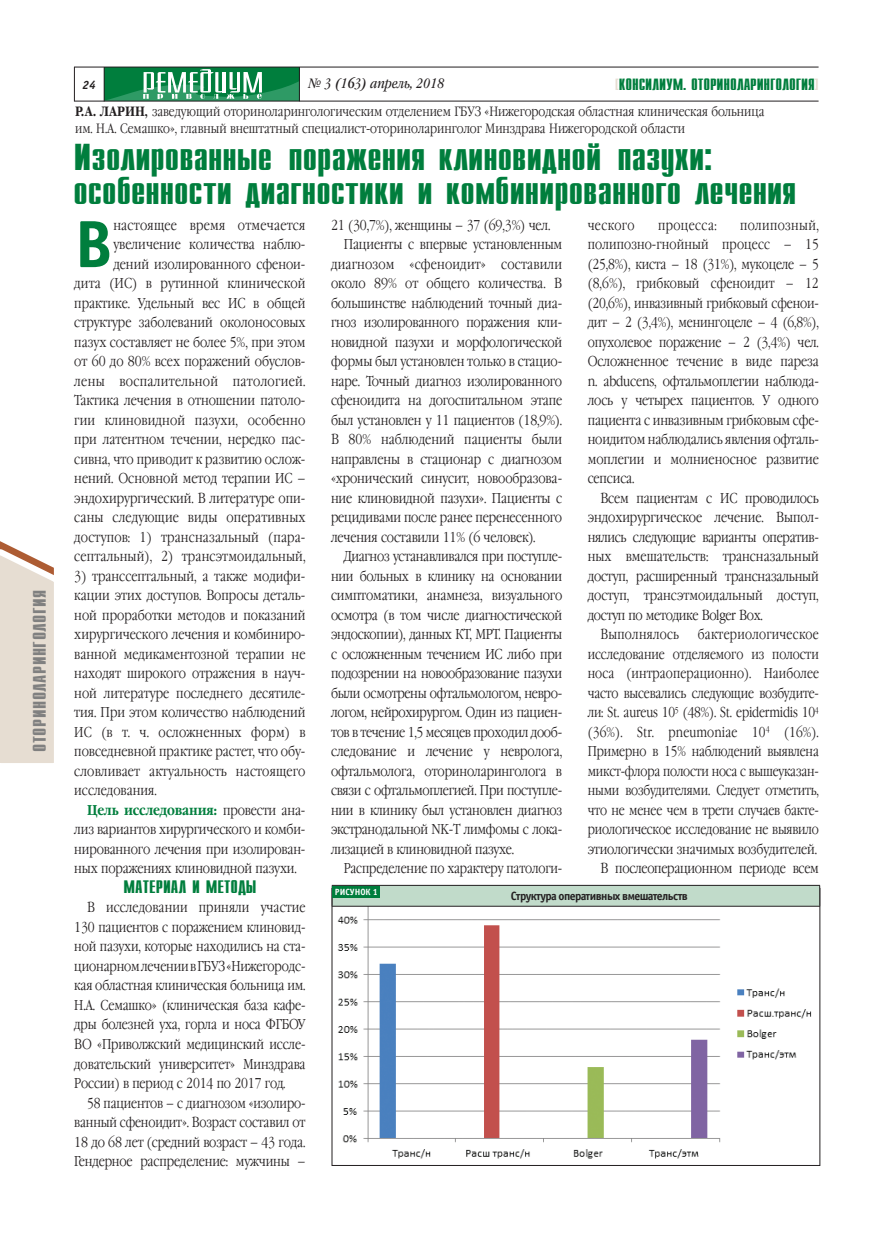
<style>
.page{position:relative;width:893px;height:1255px;background:#fff}
.page>*{position:absolute;margin:0;border:0;box-sizing:border-box;transform-origin:0 0}
.Text_new{font:700 66.9px "Officina Sans C";color:#007e3d}
.Zagolovok_1{font:700 31.05px/34.5px "Compact";color:#007e3d;scale:1.11 1}
.Kolontitul_1{font:700 15px "Compact";letter-spacing:.03em;color:#808080;scale:1.1 1}
.Podzagolovok_1{font:700 15px "Compact";color:#007e3d}
.Text_new-2{font:300 14.25px/19.5px "Garamond Narrow C";color:#231f20;text-align:justify}
.Text_new-3{font:300 14.25px "Garamond Narrow C";letter-spacing:-.02em;color:#231f20}
.Text_new-4{font:300 14.25px "Garamond Narrow C";letter-spacing:.03em;color:#231f20}
.Text_new-5{font:300 14.25px "Garamond Narrow C";letter-spacing:.02em;color:#231f20}
.Avtor{font:300 13.5px/16.5px "Garamond Narrow C";color:#231f20}
.Kolontitul_1-2{font:700 13.5px "Compact";letter-spacing:-.01em;color:#007e3d}
.t1{font:italic 13.5px "Garamond Book Narrow C";color:#231f20}
.Tab_new_txt_copy{font:700 12px "Officina Sans C";letter-spacing:-.05em;color:#231f20}
.t2{font:italic 700 12px "Officina Sans C";color:#231f20}
.Table_2{font:700 9px "Officina Sans C";color:#fff}
.s1{color:#e6ddd2}
.s2{font-weight:700}
.s3{font-weight:700;color:#007e3d}
</style>
<div class="page">
<svg style="left:105px;top:68px;width:194px;height:33px;background:#409e6e"></svg>
<hr style="left:74px;top:67px;width:745px;height:1px;background:#231f20">
<hr style="left:74px;top:67px;width:1px;height:34px;background:#231f20">
<hr style="left:104px;top:67px;width:1px;height:34px;background:#231f20">
<hr style="left:74px;top:101px;width:745px;height:1px;background:#231f20">
<hr style="left:299px;top:67px;width:1px;height:34px;background:#231f20">
<img style="left:334px;top:906px;width:484px;height:253px">
<div style="left:332px;top:885px;width:488px;height:21px;background:#c1dbca"></div>
<hr style="left:332px;top:905px;width:488px;height:1px;background:#231f20">
<hr style="left:332px;top:885px;width:488px;height:1px;background:#231f20">
<svg style="left:332px;top:885px;width:1px;height:20px"></svg>
<svg style="left:819px;top:885px;width:1px;height:20px"></svg>
<div style="left:333px;top:885px;width:47px;height:12px;background:#007e3d"></div>
<svg style="left:0;top:541px;width:54px;height:222px;background:#e6dbd0"></svg>
<p class="Kolontitul_1" style="left:30px;top:751px;width:149px;rotate:-90deg">ОТОРИНОЛАРИНГОЛОГИЯ</p>
<p class="t2" style="left:83px;top:78px;width:15px">24</p>
<p class="t1" style="left:309px;top:76px;width:138px">№ 3 (163) апрель, 2018</p>
<p class="Kolontitul_1-2" style="left:615px;top:75px;width:205px"><span class="s1">[</span>КОНСИЛИУМ. ОТОРИНОЛАРИНГОЛОГИЯ<span class="s1">]</span></p>
<p class="Avtor" style="left:75px;top:104px;width:691px"><span class="s2">Р.А. ЛАРИН,</span> заведующий оториноларингологическим отделением ГБУЗ «Нижегородская областная клиническая больница им. Н.А. Семашко», главный внештатный специалист-оториноларинголог Минздрава Нижегородской области</p>
<p class="Zagolovok_1" style="left:74px;top:140px;width:653px">Изолированные поражения клиновидной пазухи: особенности диагностики и комбинированного лечения</p>
<p class="Text_new" style="left:74px;top:207px;width:41px">В</p>
<p class="Text_new-2" style="left:74px;top:215px;width:233px;text-align:right">настоящее время отмечается увеличение количества наблю&shy;дений изолированного сфенои-<br>дита (ИС) в рутинной клинической практике. Удельный вес ИС в общей структуре заболеваний околоносовых пазух составляет не более 5%, при этом от 60 до 80% всех поражений обуслов&shy;лены воспалительной патологией.<br>Тактика лечения в отношении патоло&shy;гии клиновидной пазухи, особенно при латентном течении, нередко пас&shy;сивна, что приводит к развитию ослож&shy;нений. Основной метод терапии ИС – эндохирургический. В литературе опи&shy;саны следующие виды оперативных доступов: 1) трансназальный (пара&shy;септальный), 2) трансэтмоидальный,</p>
<p class="Text_new-2" style="left:74px;top:566px;width:233px">3) транссептальный, а также модифи&shy;кации этих доступов. Вопросы деталь&shy;ной проработки методов и показаний хирургического лечения и комбиниро&shy;ванной медикаментозной терапии не находят широкого отражения в науч&shy;ной литературе последнего десятиле&shy;тия. При этом количество наблюдений ИС (в т. ч. осложненных форм) в повседневной практике растет, что обу&shy;словливает актуальность настоящего исследования.</p>
<p class="Text_new-2" style="left:74px;top:800px;width:233px;text-indent:13px"><span class="s3">Цель исследования:</span> провести ана&shy;лиз вариантов хирургического и комби&shy;нированного лечения при изолирован&shy;ных поражениях клиновидной пазухи.</p>
<p class="Podzagolovok_1" style="left:124px;top:877px;width:134px">МАТЕРИАЛ И МЕТОДЫ</p>
<p class="Text_new-2" style="left:74px;top:898px;width:233px;text-indent:13px">В исследовании приняли участие 130 пациентов с поражением клиновид&shy;ной пазухи, которые находились на ста&shy;ционарном лечении в ГБУЗ «Нижегородс&shy;кая областная клиническая больница им.<br>Н.А. Семашко» (клиническая база кафе&shy;дры болезней уха, горла и носа ФГБОУ ВО «Приволжский медицинский иссле&shy;довательский университет» Минздрава России) в период с 2014 по 2017 год.</p>
<p class="Text_new-2" style="left:74px;top:1093px;width:233px;text-indent:13px">58 пациентов – с диагнозом «изолиро&shy;ванный сфеноидит». Возраст составил от 18 до 68 лет (средний возраст – 43 года.<br>Гендерное распределение: мужчины –</p>
<p class="Text_new-2" style="left:331px;top:215px;width:221px">21 (30,7%), женщины – 37 (69,3%) чел.</p>
<p class="Text_new-2" style="left:331px;top:235px;width:233px;text-indent:13px">Пациенты с впервые установленным диагнозом «сфеноидит» составили около 89% от общего количества. В большинстве наблюдений точный диа&shy;гноз изолированного поражения кли&shy;новидной пазухи и морфологической формы был установлен только в стацио&shy;наре. Точный диагноз изолированного сфеноидита на догоспитальном этапе был установлен у 11 пациентов (18,9%).<br>В 80% наблюдений пациенты были направлены в стационар с диагнозом «хронический синусит, новообразова&shy;ние клиновидной пазухи». Пациенты с рецидивами после ранее перенесенного лечения составили 11% (6 человек).</p>
<p class="Text_new-2" style="left:331px;top:547px;width:233px;text-indent:13px">Диагноз устанавливался при поступле&shy;нии больных в клинику на основании симптоматики, анамнеза, визуального осмотра (в том числе диагностической эндоскопии), данных КТ, МРТ. Пациенты с осложненным течением ИС либо при подозрении на новообразование пазухи были осмотрены офтальмологом, невро&shy;логом, нейрохирургом. Один из пациен&shy;тов в течение 1,5 месяцев проходил дооб&shy;следование и лечение у невролога, офтальмолога, оториноларинголога в связи с офтальмоплегией. При поступле&shy;нии в клинику был установлен диагноз экстранодальной NK-T лимфомы с лока&shy;лизацией в клиновидной пазухе.</p>
<p class="Text_new-2" style="left:344px;top:859px;width:220px">Распределение по характеру патологи-</p>
<p class="Text_new-2" style="left:588px;top:215px;width:233px;text-indent:152px">полипозный, полипозно--гнойный процесс – 15 (25,8%), киста – 18 (31%), мукоцеле – 5 (8,6%), грибковый сфеноидит – 12 (20,6%), инвазивный грибковый сфенои&shy;дит – 2 (3,4%), менингоцеле – 4 (6,8%), опухолевое поражение – 2 (3,4%) чел.<br>Осложненное течение в виде пареза n. abducens, офтальмоплегии наблюда&shy;лось у четырех пациентов. У одного пациента с инвазивным грибковым сфе&shy;ноидитом наблюдались явления офталь&shy;моплегии и молниеносное развитие сепсиса.</p>
<p class="Text_new-2" style="left:588px;top:488px;width:233px;text-indent:13px">Всем пациентам с ИС проводилось эндохирургическое лечение. Выпол&shy;нялись следующие варианты оператив&shy;ных вмешательств: трансназальный доступ, расширенный трансназальный доступ, трансэтмоидальный доступ, доступ по методике Bolger Box.</p>
<p class="Text_new-5" style="left:600px;top:626px;width:80px">Выполнялось</p>
<p class="Text_new-4" style="left:588px;top:217px;width:48px">ческого</p>
<p class="Text_new-4" style="left:658px;top:217px;width:60px">процесса:</p>
<p class="Text_new-2" style="left:588px;top:625px;width:233px;text-indent:110px">бактериологическое исследование отделяемого из полости носа (интраоперационно). Наиболее часто высевались следующие возбудите&shy;ли: St. aureus 10<sup>5</sup> (48%). St. epidermidis 10<sup>4 </sup>(36%). Str. pneumoniae 10<sup>4</sup> (16%).<br>Примерно в 15% наблюдений выявлена микст-флора полости носа с вышеуказан&shy;ными возбудителями. Следует отметить, что не менее чем в трети случаев бакте&shy;риологическое исследование не выявило этиологически значимых возбудителей.</p>
<p class="Text_new-3" style="left:600px;top:860px;width:220px">В послеоперационном периоде всем</p>
<p class="Table_2" style="left:335px;top:886px;width:44px">РИСУНОК 1</p>
<p class="Tab_new_txt_copy" style="left:511px;top:889px;width:179px">Структура оперативных вмешательств</p>
</div>
